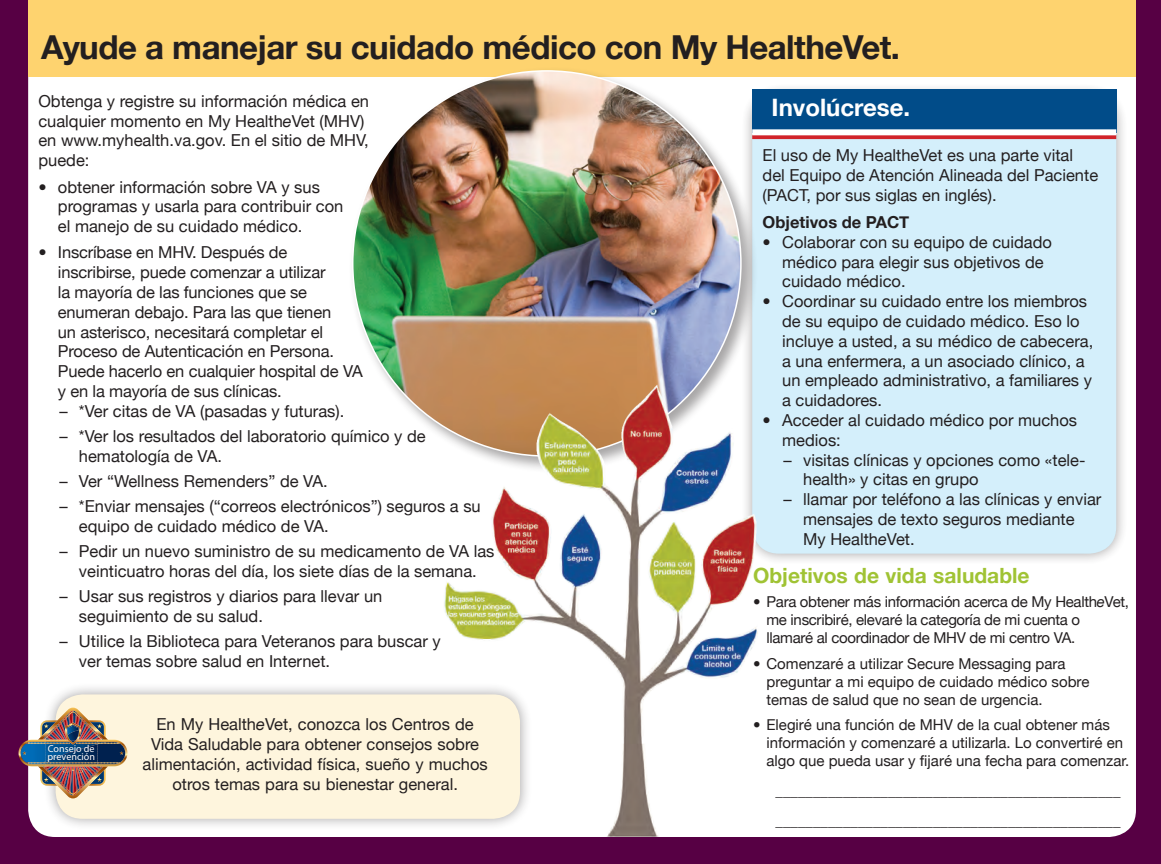
<style>
.page{position:relative;width:1161px;height:864px;background:#570044}
.page>*{position:absolute;margin:0;border:0;box-sizing:border-box;transform-origin:0 0}
.t1{font:700 33px "Helvetica Neue";letter-spacing:-.015em;color:#231f20}
.t2{font:700 24px "Helvetica Neue";color:#fff}
.t3{font:700 21px "Helvetica Neue";color:#a0c334}
.t4{font:16.5px/19.8px "Helvetica Neue";color:#231f20}
.t5{font:700 16.5px "Helvetica Neue";color:#231f20}
.t6{font:15px/18px "Helvetica Neue";color:#231f20}
.t7{font:15px/18px "Helvetica Neue";letter-spacing:-.02em;color:#231f20}
.t8{font:10.05px/8.7px "Myriad Pro";color:#fff}
.s1{font-style:italic}
</style>
<div class="page">
<div style="left:28px;top:77px;width:1108px;height:760px;background:#fff"></div>
<div style="left:28px;top:0;width:1108px;height:77px;background:#fed36f"></div>
<div style="left:43px;top:682px;width:489px;height:149px;background:#231f20;opacity:.4"></div>
<div style="left:56px;top:694px;width:464px;height:125px;background:#fef5dd;border-radius:27px"></div>
<div style="left:740px;top:82px;width:389px;height:484px;background:#231f20;opacity:.4"></div>
<div style="left:752px;top:94px;width:364px;height:460px;background:#d4effb;border-radius:27px"></div>
<div style="left:752px;top:89px;width:364px;height:43px;background:#014c89"></div>
<svg style="left:758px;top:135px;width:358px;height:4px"></svg>
<div style="left:752px;top:129px;width:364px;height:6px;background:#fff"></div>
<div style="left:348px;top:66px;width:410px;height:407px;background:#231f20;opacity:.4"></div>
<img style="left:353px;top:72px;width:387px;height:383px">
<img style="left:426px;top:375px;width:341px;height:462px">
<img style="left:19px;top:708px;width:108px;height:90px">
<h2 class="t1" style="left:41px;top:26px;width:860px">Ayude a manejar su cuidado médico con My HealtheVet.</h2>
<p class="t4" style="left:38px;top:91px;width:332px">Obtenga y registre su información médica en cualquier momento en My Health<span class="s1">e</span>Vet (MHV) en www.myhealth.va.gov. En el sitio de MHV, puede:</p>
<h3 class="t2" style="left:772px;top:93px;width:140px">Involúcrese.</h3>
<p class="t4" style="left:763px;top:145px;width:337px">El uso de My HealtheVet es una parte vital del Equipo de Atención Alineada del Paciente (PACT, por sus siglas en inglés).</p>
<h4 class="t5" style="left:763px;top:212px;width:148px">Objetivos de PACT</h4>
<p class="t4" style="left:782px;top:232px;width:271px">Colaborar con su equipo de cuidado médico para elegir sus objetivos de cuidado médico.</p>
<p class="t4" style="left:782px;top:291px;width:313px">Coordinar su cuidado entre los miembros de su equipo de cuidado médico. Eso lo incluye a usted, a su médico de cabecera, a una enfermera, a un asociado clínico, a un empleado administrativo, a familiares y a cuidadores.</p>
<p class="t4" style="left:782px;top:410px;width:296px">Acceder al cuidado médico por muchos medios:</p>
<p class="t4" style="left:803px;top:450px;width:284px">visitas clínicas y opciones como «tele&shy;health» y citas en grupo</p>
<p class="t4" style="left:803px;top:489px;width:300px">llamar por teléfono a las clínicas y enviar mensajes de texto seguros mediante<br>My Health<span class="s1">e</span>Vet.</p>
<h3 class="t3" style="left:753px;top:563px;width:278px">Objetivos de vida saludable</h3>
<p class="t4" style="left:58px;top:177px;width:287px">obtener información sobre VA y sus programas y usarla para contribuir con el manejo de su cuidado médico.</p>
<p class="t4" style="left:58px;top:242px;width:306px">Inscríbase en MHV. Después de inscribirse, puede comenzar a utilizar<br>la mayoría de las funciones que se enumeran debajo. Para las que tienen<br>un asterisco, necesitará completar el Proceso de Autenticación en Persona.<br>Puede hacerlo en cualquier hospital de VA y en la mayoría de sus clínicas.</p>
<p class="t4" style="left:79px;top:401px;width:267px">*Ver citas de VA (pasadas y futuras).</p>
<p class="t4" style="left:79px;top:426px;width:348px">*Ver los resultados del laboratorio químico y de hematología de VA.</p>
<p class="t4" style="left:79px;top:471px;width:250px">Ver “Wellness Remenders” de VA.</p>
<p class="t4" style="left:79px;top:496px;width:403px">*Enviar mensajes (“correos electrónicos”) seguros a su equipo de cuidado médico de VA.</p>
<p class="t4" style="left:79px;top:541px;width:417px">Pedir un nuevo suministro de su medicamento de VA las veinticuatro horas del día, los siete días de la semana.</p>
<p class="t4" style="left:79px;top:586px;width:305px">Usar sus registros y diarios para llevar un seguimiento de su salud.</p>
<p class="t4" style="left:79px;top:631px;width:363px">Utilice la Biblioteca para Veteranos para buscar y ver temas sobre salud en Internet.</p>
<p class="t4" style="left:38px;top:177px;width:10px">•</p>
<p class="t4" style="left:763px;top:232px;width:10px">•</p>
<p class="t4" style="left:38px;top:242px;width:10px">•</p>
<p class="t4" style="left:763px;top:291px;width:10px">•</p>
<p class="t4" style="left:59px;top:398px;width:10px;line-height:25.2px">– –</p>
<p class="t4" style="left:763px;top:410px;width:10px">•</p>
<p class="t4" style="left:784px;top:450px;width:10px">–</p>
<p class="t4" style="left:784px;top:489px;width:10px">–</p>
<p class="t4" style="left:59px;top:468px;width:10px;line-height:25.2px">– –</p>
<p class="t4" style="left:59px;top:541px;width:10px">–</p>
<p class="t7" style="left:753px;top:593px;width:378px">• Para obtener más información acerca de My Health<span class="s1">e</span>Vet,</p>
<p class="t4" style="left:59px;top:586px;width:10px">–</p>
<p class="t7" style="left:766px;top:611px;width:315px">me inscribiré, elevaré la categoría de mi cuenta o llamaré al coordinador de MHV de mi centro VA.</p>
<p class="t6" style="left:766px;top:672px;width:324px">preguntar a mi equipo de cuidado médico sobre temas de salud que no sean de urgencia.</p>
<p class="t6" style="left:766px;top:734px;width:364px">información y comenzaré a utilizarla. Lo convertiré en algo que pueda usar y fijaré una fecha para comenzar.</p>
<p class="t4" style="left:59px;top:631px;width:10px">–</p>
<p class="t6" style="left:753px;top:654px;width:314px">• Comenzaré a utilizar Secure Messaging para</p>
<p class="t4" style="left:143px;top:714px;width:347px;text-align:center">En My Health<span class="s1">e</span>Vet, conozca los Centros de Vida Saludable para obtener consejos sobre alimentación, actividad física, sueño y muchos otros temas para su bienestar general.</p>
<p class="t6" style="left:753px;top:716px;width:358px">• Elegiré una función de MHV de la cual obtener más</p>
<h3 class="t8" style="left:47px;top:744px;width:49px">Consejo de prevención</h3>
<p class="t6" style="left:776px;top:776px;width:346px;line-height:30px">______________________________________________ ______________________________________________</p>
</div>
